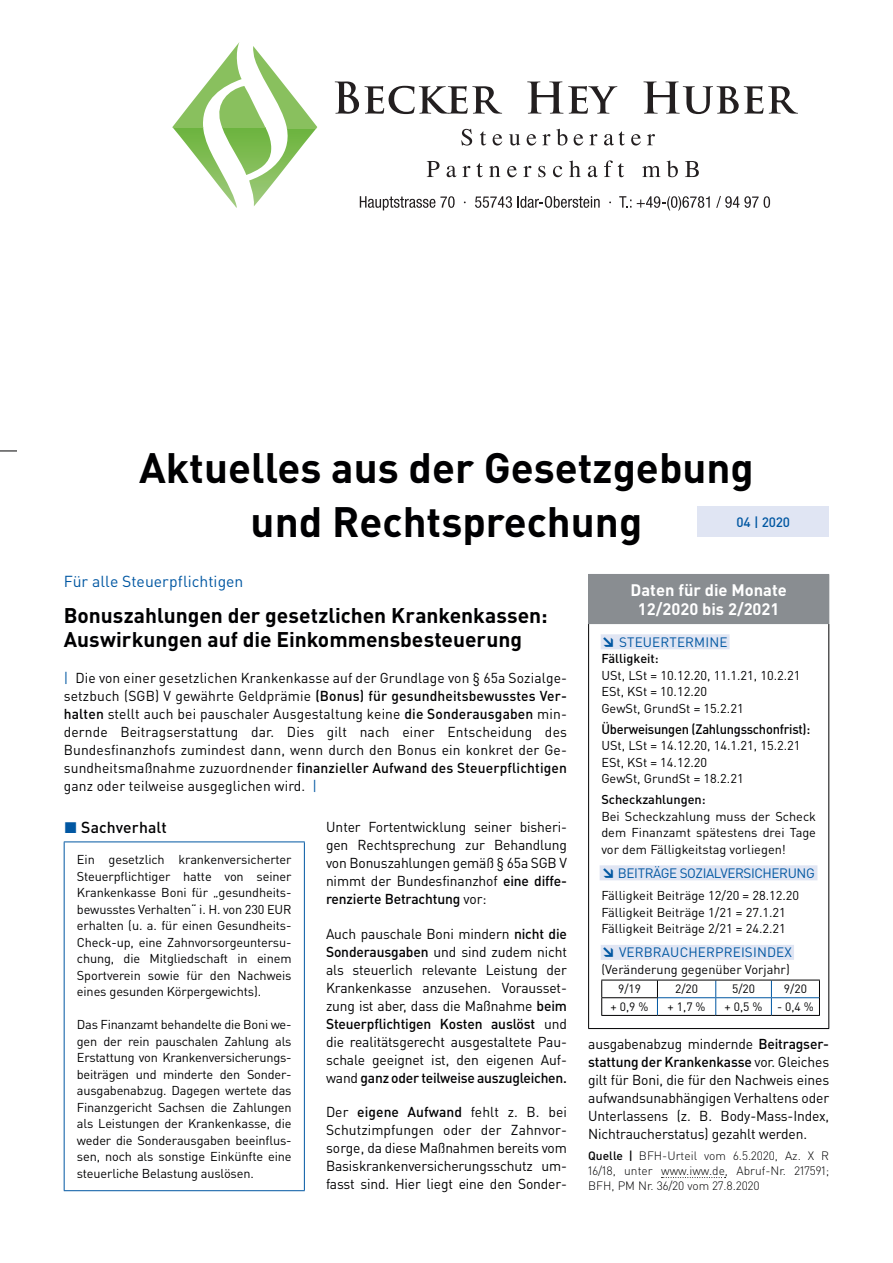
<style>
.page{position:relative;width:893px;height:1263px;background:#fff}
.page>*{position:absolute;margin:0;border:0;box-sizing:border-box;transform-origin:0 0}
.t1{font:700 42px/54px "DIN Pro";color:#000002;text-align:center}
.t2{font:700 21px/24px "DIN Pro";color:#000002}
.t3{font:700 16.5px/19.5px "DIN Pro";color:#fff;text-align:center}
.t4{font:15.75px "DIN Pro";color:#0157a2}
.t5{font:500 15.75px "DIN Pro";letter-spacing:.005em;color:#000002}
.t6{font:14.25px/18px "DIN Pro";letter-spacing:-.01em;color:#000002;text-align:justify}
.t7{font:13.5px "DIN Pro";letter-spacing:.01em;color:#0157a2}
.t8{font:500 13.5px "DIN Pro";letter-spacing:-.015em;color:#000002;scale:.95 1}
.t9{font:13.5px "DIN Pro";letter-spacing:-.03em;color:#0157a2}
.t10{font:500 13.5px "DIN Pro";color:#0157a2}
.t11{font:12.75px/16.5px "DIN Pro";color:#000002}
.t12{font:500 12.75px "DIN Pro";color:#000002}
.t13{font:300 12px/15px "DIN Pro";color:#000002;text-align:justify}
.t14{font:12px "DIN Pro";color:#000002}
.s1{color:#0157a2}
.s2{font-weight:500}
.s3{font-weight:900}
</style>
<div class="page">
<svg style="left:0;top:451px;width:17px;height:1px"></svg>
<div style="left:697px;top:506px;width:132px;height:31px;background:#e0e5f3"></div>
<div style="left:589px;top:574px;width:240px;height:50px;background:#898d91"></div>
<hr style="left:588px;top:624px;width:1px;height:404px;background:#000002">
<hr style="left:828px;top:624px;width:1px;height:404px;background:#000002">
<hr style="left:588px;top:1028px;width:241px;height:1px;background:#000002">
<hr style="left:588px;top:574px;width:241px;height:1px;background:#898d91">
<hr style="left:588px;top:575px;width:1px;height:48px;background:#898d91">
<hr style="left:588px;top:623px;width:241px;height:1px;background:#898d91">
<div style="left:601px;top:634px;width:129px;height:15px;background:#e0e5f3"></div>
<div style="left:600px;top:865px;width:217px;height:15px;background:#e0e5f3"></div>
<div style="left:601px;top:945px;width:193px;height:15px;background:#e0e5f3"></div>
<hr style="left:601px;top:1015px;width:56px;height:1px;background:#000002">
<hr style="left:657px;top:1015px;width:59px;height:1px;background:#000002">
<hr style="left:716px;top:1015px;width:55px;height:1px;background:#000002">
<hr style="left:771px;top:1015px;width:49px;height:1px;background:#000002">
<svg style="left:601px;top:980px;width:219px;height:35px"></svg>
<hr style="left:601px;top:997px;width:57px;height:1px;background:#000002">
<hr style="left:64px;top:841px;width:241px;height:1px;background:#0157a2">
<hr style="left:64px;top:842px;width:1px;height:348px;background:#0157a2">
<hr style="left:304px;top:842px;width:1px;height:348px;background:#0157a2">
<hr style="left:64px;top:1190px;width:241px;height:1px;background:#0157a2">
<svg style="left:661px;top:1177px;width:65px;height:1px"></svg>
<svg style="left:335px;top:81px;width:167px;height:33px"></svg>
<svg style="left:527px;top:81px;width:90px;height:33px"></svg>
<svg style="left:643px;top:81px;width:155px;height:33px"></svg>
<svg style="left:461px;top:129px;width:11px;height:17px"></svg>
<svg style="left:480px;top:131px;width:6px;height:14px"></svg>
<svg style="left:493px;top:134px;width:9px;height:12px"></svg>
<svg style="left:509px;top:134px;width:11px;height:11px"></svg>
<svg style="left:527px;top:134px;width:9px;height:12px"></svg>
<svg style="left:542px;top:134px;width:8px;height:11px"></svg>
<svg style="left:556px;top:129px;width:11px;height:16px"></svg>
<svg style="left:574px;top:134px;width:9px;height:12px"></svg>
<svg style="left:589px;top:134px;width:8px;height:11px"></svg>
<svg style="left:604px;top:131px;width:21px;height:14px"></svg>
<svg style="left:631px;top:134px;width:10px;height:12px"></svg>
<svg style="left:647px;top:134px;width:8px;height:11px"></svg>
<svg style="left:427px;top:161px;width:12px;height:16px"></svg>
<svg style="left:447px;top:166px;width:9px;height:11px"></svg>
<svg style="left:462px;top:166px;width:8px;height:11px"></svg>
<svg style="left:476px;top:163px;width:7px;height:14px"></svg>
<svg style="left:489px;top:166px;width:11px;height:11px"></svg>
<svg style="left:507px;top:166px;width:10px;height:11px"></svg>
<svg style="left:523px;top:166px;width:8px;height:11px"></svg>
<svg style="left:538px;top:166px;width:8px;height:11px"></svg>
<svg style="left:553px;top:166px;width:9px;height:11px"></svg>
<svg style="left:569px;top:160px;width:12px;height:17px"></svg>
<svg style="left:588px;top:166px;width:10px;height:11px"></svg>
<svg style="left:604px;top:160px;width:20px;height:17px"></svg>
<svg style="left:642px;top:166px;width:19px;height:11px"></svg>
<svg style="left:667px;top:160px;width:11px;height:17px"></svg>
<svg style="left:685px;top:161px;width:14px;height:16px"></svg>
<img style="left:249px;top:128px;width:67px;height:78px">
<svg style="left:253px;top:46px;width:64px;height:82px"></svg>
<img style="left:237px;top:127px;width:34px;height:48px">
<svg style="left:242px;top:86px;width:30px;height:41px"></svg>
<img style="left:172px;top:127px;width:65px;height:81px">
<svg style="left:172px;top:42px;width:70px;height:85px"></svg>
<svg style="left:360px;top:196px;width:95px;height:14px"></svg>
<svg style="left:475px;top:196px;width:125px;height:12px"></svg>
<svg style="left:619px;top:196px;width:12px;height:12px"></svg>
<svg style="left:637px;top:196px;width:73px;height:15px"></svg>
<svg style="left:716px;top:196px;width:54px;height:12px"></svg>
<h1 class="t1" style="left:139px;top:439px;width:616px">Aktuelles aus der Gesetzgebung und Rechtsprechung</h1>
<p class="t10" style="left:736px;top:513px;width:55px">04 | 2020</p>
<p class="t4" style="left:64px;top:571px;width:181px">Für alle Steuerpflichtigen</p>
<h2 class="t2" style="left:64px;top:603px;width:485px">Bonuszahlungen der gesetzlichen Krankenkassen:<br>Auswirkungen auf die Einkommensbesteuerung</h2>
<p class="t6" style="left:64px;top:669px;width:505px"><span class="s1">|</span> Die von einer gesetzlichen Krankenkasse auf der Grundlage von § 65a Sozialge&shy;setzbuch (SGB) V gewährte Geldprämie <span class="s2">(Bonus) für gesundheitsbewusstes Ver&shy;halten</span> stellt auch bei pauschaler Ausgestaltung keine <span class="s2">die Sonderausgaben</span> min&shy;dernde Beitragserstattung dar. Dies gilt nach einer Entscheidung des Bundesfinanzhofs zumindest dann, wenn durch den Bonus ein konkret der Ge&shy;sundheitsmaßnahme zuzuordnender <span class="s2">finanzieller Aufwand des Steuerpflichtigen </span>ganz oder teilweise ausgeglichen wird. <span class="s1">|</span></p>
<p class="t5" style="left:64px;top:817px;width:104px"><span class="s1">◼</span> Sachverhalt</p>
<p class="t11" style="left:77px;top:851px;width:216px;text-align:justify">Ein gesetzlich krankenversicherter Steuerpflichtiger hatte von seiner Krankenkasse Boni für „gesundheits&shy;bewusstes Verhalten“ i. H. von 230 EUR erhalten (u. a. für einen Gesundheits-Check-up, eine Zahnvorsorgeuntersu&shy;chung, die Mitgliedschaft in einem Sportverein sowie für den Nachweis eines gesunden Körpergewichts).</p>
<p class="t11" style="left:77px;top:1016px;width:216px;text-align:justify">Das Finanzamt behandelte die Boni we&shy;gen der rein pauschalen Zahlung als Erstattung von Krankenversicherungs&shy;beiträgen und minderte den Sonder&shy;ausgabenabzug. Dagegen wertete das Finanzgericht Sachsen die Zahlungen als Leistungen der Krankenkasse, die weder die Sonderausgaben beeinflus&shy;sen, noch als sonstige Einkünfte eine steuerliche Belastung auslösen.</p>
<p class="t6" style="left:326px;top:817px;width:242px">Unter Fortentwicklung seiner bisheri&shy;gen Rechtsprechung zur Behandlung von Bonuszahlungen gemäß § 65a SGB V nimmt der Bundesfinanzhof <span class="s2">eine diffe&shy;renzierte Betrachtung</span> vor:</p>
<p class="t6" style="left:326px;top:924px;width:242px">Auch pauschale Boni mindern <span class="s2">nicht die Sonderausgaben</span> und sind zudem nicht als steuerlich relevante Leistung der Krankenkasse anzusehen. Vorausset&shy;zung ist aber, dass die Maßnahme <span class="s2">beim Steuerpflichtigen Kosten auslöst</span> und die realitätsgerecht ausgestaltete Pau&shy;schale geeignet ist, den eigenen Auf&shy;wand <span class="s2">ganz oder teilweise auszugleichen.</span></p>
<p class="t6" style="left:326px;top:1102px;width:242px">Der <span class="s2">eigene Aufwand</span> fehlt z. B. bei Schutzimpfungen oder der Zahnvor&shy;sorge, da diese Maßnahmen bereits vom Basiskrankenversicherungsschutz um&shy;fasst sind. Hier liegt eine den Sonder-</p>
<p class="t3" style="left:631px;top:579px;width:158px">Daten für die Monate<br>12/2020 bis 2/2021</p>
<p class="t7" style="left:601px;top:633px;width:128px"><span class="s3">↘</span> STEUERTERMINE</p>
<p class="t12" style="left:601px;top:650px;width:59px">Fälligkeit:</p>
<p class="t11" style="left:601px;top:666px;width:201px">USt, LSt = 10.12.20, 11.1.21, 10.2.21<br>ESt, KSt = 10.12.20<br>GewSt, GrundSt = 15.2.21</p>
<p class="t8" style="left:601px;top:720px;width:221px">Überweisungen (Zahlungsschonfrist):</p>
<p class="t11" style="left:601px;top:737px;width:201px">USt, LSt = 14.12.20, 14.1.21, 15.2.21<br>ESt, KSt = 14.12.20<br>GewSt, GrundSt = 18.2.21</p>
<p class="t12" style="left:601px;top:791px;width:106px">Scheckzahlungen:</p>
<p class="t11" style="left:601px;top:807px;width:216px;text-align:justify">Bei Scheckzahlung muss der Scheck dem Finanzamt spätestens drei Tage vor dem Fälligkeitstag vorliegen!</p>
<p class="t9" style="left:601px;top:864px;width:215px"><span class="s3">↘</span> BEITRÄGE SOZIALVERSICHERUNG</p>
<p class="t11" style="left:601px;top:887px;width:199px">Fälligkeit Beiträge 12/20 = 28.12.20<br>Fälligkeit Beiträge 1/21 = 27.1.21<br>Fälligkeit Beiträge 2/21 = 24.2.21</p>
<p class="t7" style="left:601px;top:943px;width:192px"><span class="s3">↘</span> VERBRAUCHERPREISINDEX</p>
<p class="t11" style="left:601px;top:960px;width:190px">(Veränderung gegenüber Vorjahr)</p>
<p class="t14" style="left:618px;top:981px;width:25px">9/19</p>
<p class="t14" style="left:675px;top:981px;width:25px">2/20</p>
<p class="t14" style="left:732px;top:981px;width:25px">5/20</p>
<p class="t14" style="left:784px;top:981px;width:25px">9/20</p>
<p class="t14" style="left:611px;top:999px;width:39px">+ 0,9 %</p>
<p class="t14" style="left:668px;top:999px;width:39px">+ 1,7 %</p>
<p class="t14" style="left:725px;top:999px;width:91px">+ 0,5 % - 0,4 %</p>
<p class="t6" style="left:588px;top:1034px;width:242px">ausgabenabzug mindernde <span class="s2">Beitragser&shy;stattung der Krankenkasse</span> vor. Gleiches gilt für Boni, die für den Nachweis eines aufwandsunabhängigen Verhaltens oder Unterlassens (z. B. Body-Mass-Index, Nichtraucherstatus) gezahlt werden.</p>
<p class="t13" style="left:588px;top:1147px;width:242px"><span class="s2">Quelle |</span> BFH-Urteil vom 6.5.2020, Az. X R 16/18, unter www.iww.de, Abruf-Nr. 217591; BFH, PM Nr. 36/20 vom 27.8.2020</p>
</div>
